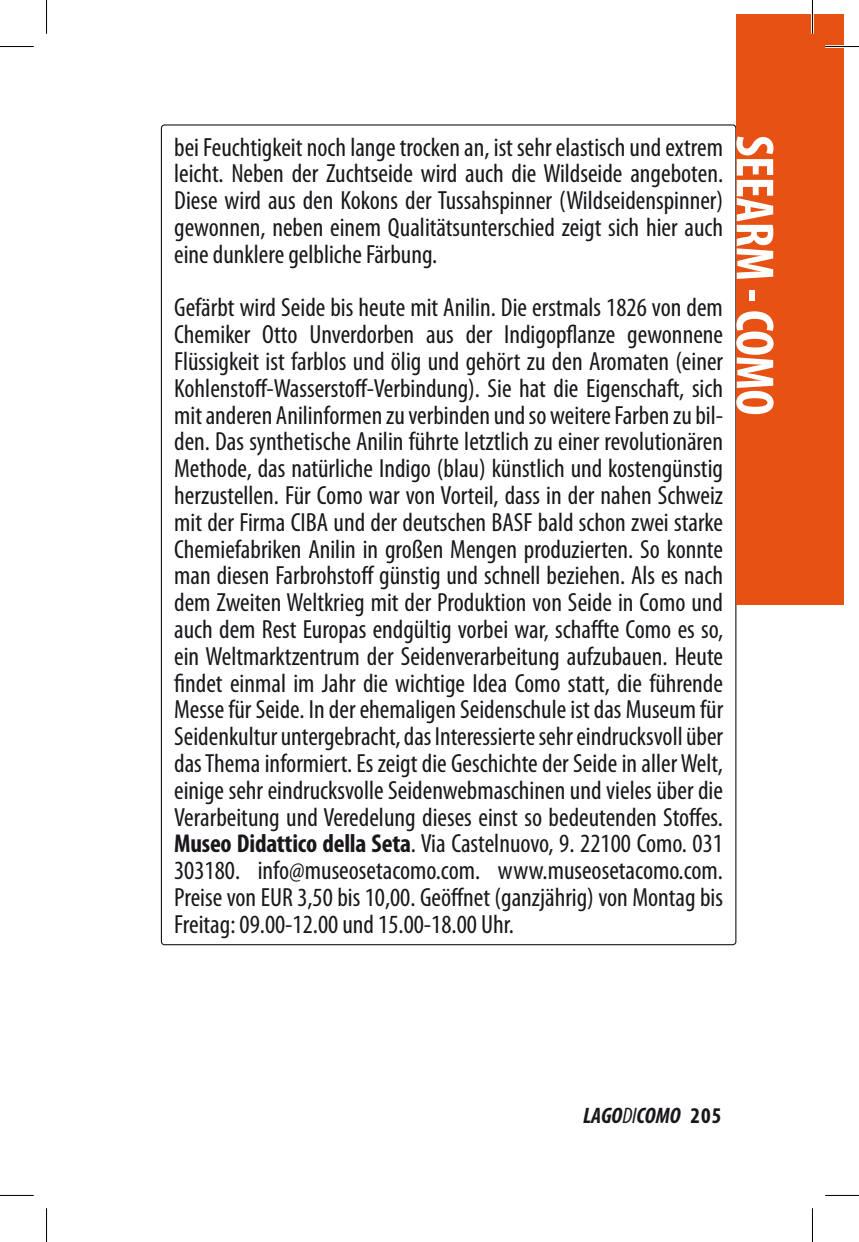
<style>
.page{position:relative;width:859px;height:1242px;background:#fff}
.page>*{position:absolute;margin:0;border:0;box-sizing:border-box;transform-origin:0 0}
.t1{font:700 condensed 54px "Myriad Pro";letter-spacing:-.01em;color:#fff}
.t2{font:condensed 26.32px/26.8px "Myriad Pro";color:#1a171c;text-align:justify}
.t3{font:italic 700 condensed 22.5px "Myriad Pro";color:#1a171c}
.s1{font-weight:700;font-size:25.88px}
.s2{font-weight:400}
.s3{font-style:normal}
</style>
<div class="page">
<div style="left:736px;top:15px;width:108px;height:590px;background:#e75113"></div>
<hr style="left:825px;top:45px;width:33px;height:3px;background:#fff">
<hr style="left:810px;top:0;width:3px;height:34px;background:#fff">
<hr style="left:0;top:46px;width:34px;height:1px;background:#000">
<hr style="left:825px;top:46px;width:33px;height:1px;background:#000">
<hr style="left:0;top:1194px;width:34px;height:1px;background:#000">
<hr style="left:825px;top:1194px;width:33px;height:1px;background:#000">
<hr style="left:46px;top:0;width:1px;height:34px;background:#000">
<hr style="left:46px;top:1207px;width:1px;height:34px;background:#000">
<hr style="left:811px;top:0;width:1px;height:34px;background:#000">
<hr style="left:811px;top:1207px;width:1px;height:34px;background:#000">
<p class="t2" style="left:174px;top:133px;width:550px">bei Feuchtigkeit noch lange trocken an, ist sehr elastisch und extrem leicht. Neben der Zuchtseide wird auch die Wildseide angeboten.<br>Diese wird aus den Kokons der Tussahspinner (Wildseidenspinner) gewonnen, neben einem Qualitätsunterschied zeigt sich hier auch eine dunklere gelbliche Färbung.</p>
<p class="t2" style="left:174px;top:294px;width:550px">Gefärbt wird Seide bis heute mit Anilin. Die erstmals 1826 von dem Chemiker Otto Unverdorben aus der Indigopflanze gewonnene Flüssigkeit ist farblos und ölig und gehört zu den Aromaten (einer Kohlenstoff-Wasserstoff-Verbindung). Sie hat die Eigenschaft, sich mit anderen Anilinformen zu verbinden und so weitere Farben zu bil&shy;den. Das synthetische Anilin führte letztlich zu einer revolutionären Methode, das natürliche Indigo (blau) künstlich und kostengünstig herzustellen. Für Como war von Vorteil, dass in der nahen Schweiz mit der Firma CIBA und der deutschen BASF bald schon zwei starke Chemiefabriken Anilin in großen Mengen produzierten. So konnte man diesen Farbrohstoff günstig und schnell beziehen. Als es nach dem Zweiten Weltkrieg mit der Produktion von Seide in Como und auch dem Rest Europas endgültig vorbei war, schaffte Como es so, ein Weltmarktzentrum der Seidenverarbeitung aufzubauen. Heute findet einmal im Jahr die wichtige Idea Como statt, die führende Messe für Seide. In der ehemaligen Seidenschule ist das Museum für Seidenkultur untergebracht, das Interessierte sehr eindrucksvoll über das Thema informiert. Es zeigt die Geschichte der Seide in aller Welt, einige sehr eindrucksvolle Seidenwebmaschinen und vieles über die Verarbeitung und Veredelung dieses einst so bedeutenden Stoffes.<br><span class="s1">Museo Didattico della Seta</span>. Via Castelnuovo, 9. 22100 Como. 031<br>303180. info@museosetacomo.com. www.museosetacomo.com.<br>Preise von EUR 3,50 bis 10,00. Geöffnet (ganzjährig) von Montag bis Freitag: 09.00-12.00 und 15.00-18.00 Uhr.</p>
<h1 class="t1" style="left:788px;top:135px;width:282px;rotate:90deg">SEEARM - COMO</h1>
<p class="t3" style="left:583px;top:1101px;width:140px">LAGO<span class="s2">DI</span>COMO <span class="s3">205</span></p>
</div>
